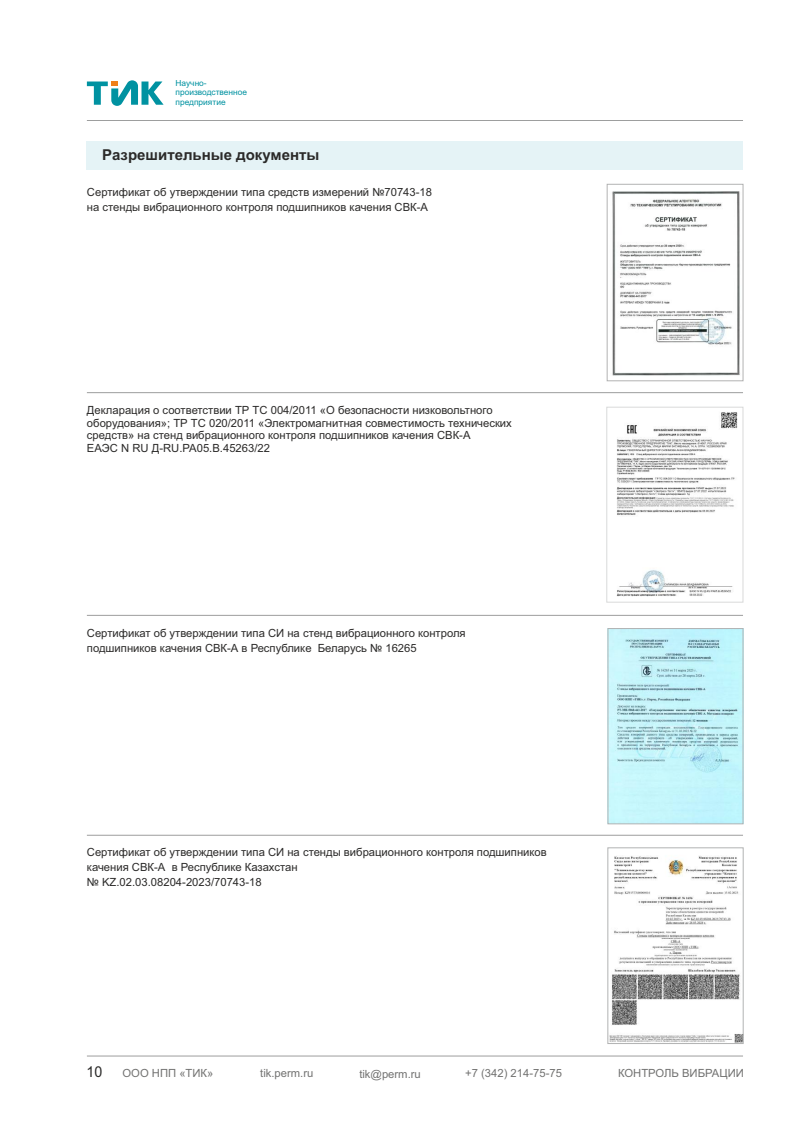
<style>
.page{position:relative;width:798px;height:1134px;background:#fff}
.page>*{position:absolute;margin:0;border:0;box-sizing:border-box;transform-origin:0 0}
.t1{font:700 15px "Arial";color:#2b2a29}
.t2{font:15px "Arial";color:#2b2a29;scale:.95 1}
.t3{font:11.25px/15.1px "Arial";color:#2b2a29}
.t4{font:11.25px "Arial";color:#727271}
.t5{font:8.38px/9.4px "Arial";color:#0092a1}
</style>
<div class="page">
<hr style="left:87px;top:120px;width:655px;height:1px;background:#9d9e9e">
<svg style="left:87px;top:80px;width:76px;height:26px"></svg>
<div style="left:87px;top:142px;width:655px;height:28px;background:#e5f3f6"></div>
<hr style="left:87px;top:392px;width:655px;height:1px;background:#9d9e9e">
<hr style="left:87px;top:615px;width:655px;height:1px;background:#9d9e9e">
<img style="left:609px;top:630px;width:131px;height:192px">
<div style="left:607px;top:628px;width:135px;height:196px;border:1px solid #b2b3b3"></div>
<hr style="left:87px;top:1055px;width:655px;height:1px;background:#9d9e9e">
<img style="left:609px;top:856px;width:132px;height:186px">
<div style="left:607px;top:848px;width:136px;height:196px;border:1px solid #b2b3b3"></div>
<img style="left:612px;top:191px;width:128px;height:185px">
<div style="left:606px;top:184px;width:136px;height:197px;border:1px solid #b2b3b3"></div>
<hr style="left:87px;top:835px;width:655px;height:1px;background:#9d9e9e">
<img style="left:616px;top:412px;width:122px;height:185px">
<div style="left:606px;top:407px;width:136px;height:195px;border:1px solid #d9dada"></div>
<p class="t5" style="left:175px;top:79px;width:73px">Научно&shy;производственное предприятие</p>
<h1 class="t1" style="left:102px;top:149px;width:218px">Разрешительные документы</h1>
<p class="t3" style="left:87px;top:186px;width:346px">Сертификат об утверждении типа средств измерений №70743-18 на стенды вибрационного контроля подшипников качения СВК-А</p>
<p class="t3" style="left:87px;top:405px;width:426px;line-height:12.6px">Декларация о соответствии ТР ТС 004/2011 «О безопасности низковольтного оборудования»; ТР ТС 020/2011 «Электромагнитная совместимость технических средств» на стенд вибрационного контроля подшипников качения СВК-А<br>ЕАЭС N RU Д-RU.РА05.В.45263/22</p>
<p class="t3" style="left:87px;top:627px;width:380px">Сертификат об утверждении типа СИ на стенд вибрационного контроля подшипников качения СВК-А в Республике Беларусь № 16265</p>
<p class="t3" style="left:87px;top:845px;width:461px">Сертификат об утверждении типа СИ на стенды вибрационного контроля подшипников качения СВК-А в Республике Казахстан<br>№ KZ.02.03.08204-2023/70743-18</p>
<h1 class="t2" style="left:86px;top:1066px;width:18px">10</h1>
<p class="t4" style="left:122px;top:1069px;width:92px">ООО НПП «ТИК»</p>
<p class="t4" style="left:260px;top:1069px;width:55px">tik.perm.ru</p>
<p class="t4" style="left:359px;top:1069px;width:63px">tik@perm.ru</p>
<p class="t4" style="left:465px;top:1069px;width:98px">+7 (342) 214-75-75</p>
<p class="t4" style="left:618px;top:1069px;width:127px">КОНТРОЛЬ ВИБРАЦИИ</p>
</div>
